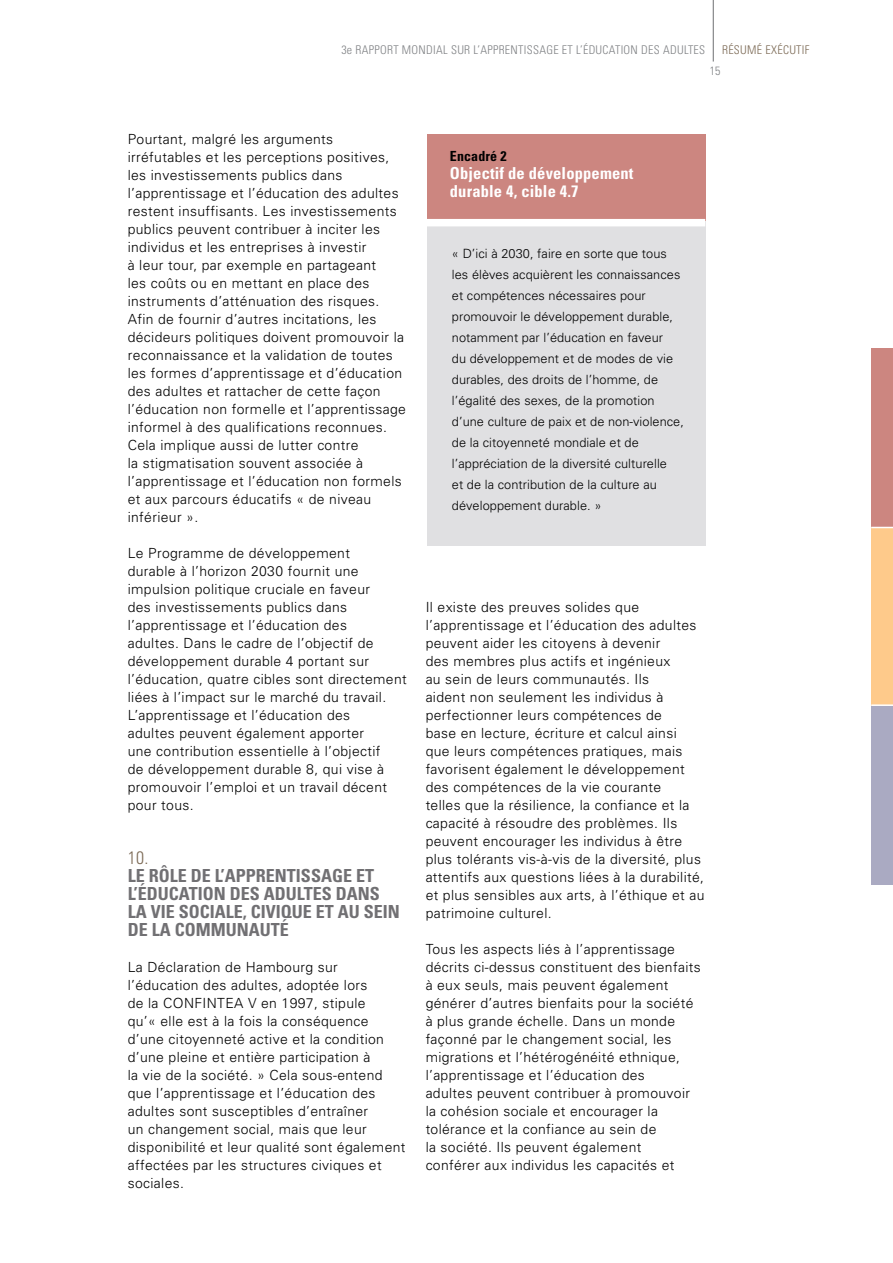
<style>
.page{position:relative;width:893px;height:1263px;background:#fff}
.page>*{position:absolute;margin:0;border:0;box-sizing:border-box;transform-origin:0 0}
.t1{font:700 condensed 18px/18px "Univers";color:#717073}
.t2{font:700 condensed 16.5px/18px "Univers";letter-spacing:.01em;color:#fff}
.t3{font:300 13.95px/18px "Univers";letter-spacing:.025em;color:#000}
.t4{font:700 condensed 13.95px "Univers";letter-spacing:.01em;color:#000}
.t5{font:300 12.75px/21px "Univers";letter-spacing:.005em;color:#000}
.t6{font:300 condensed 12px "Univers";letter-spacing:.025em;color:#808285}
.t7{font:300 condensed 12px "Univers";letter-spacing:.025em;color:#7c6a55}
.s1{font-weight:300;color:#7c6a55}
</style>
<div class="page">
<div style="left:871px;top:349px;width:22px;height:178px;background:#cc8680"></div>
<div style="left:871px;top:528px;width:22px;height:178px;background:#feca8b"></div>
<div style="left:871px;top:706px;width:22px;height:178px;background:#aaaac2"></div>
<hr style="left:871px;top:704px;width:22px;height:2px;background:#fff">
<div style="left:427px;top:200px;width:278px;height:345px;background:#e0e0e2"></div>
<div style="left:427px;top:134px;width:278px;height:86px;background:#cc8680"></div>
<div style="left:420px;top:219px;width:285px;height:7px;background:#fff"></div>
<hr style="left:713px;top:0;width:1px;height:62px;background:#6d6e71">
<p class="t6" style="left:341px;top:43px;width:365px">3e RAPPORT MONDIAL SUR L’APPRENTISSAGE ET L’ÉDUCATION DES ADULTES</p>
<p class="t7" style="left:722px;top:43px;width:89px">RÉSUMÉ EXÉCUTIF</p>
<p class="t6" style="left:710px;top:64px;width:12px">15</p>
<p class="t3" style="left:128px;top:130px;width:280px">Pourtant, malgré les arguments irréfutables et les perceptions positives, les investissements publics dans l’apprentissage et l’éducation des adultes restent insuffisants. Les investissements publics peuvent contribuer à inciter les individus et les entreprises à investir<br>à leur tour, par exemple en partageant<br>les coûts ou en mettant en place des instruments d’atténuation des risques.<br>Afin de fournir d’autres incitations, les décideurs politiques doivent promouvoir la reconnaissance et la validation de toutes les formes d’apprentissage et d’éducation des adultes et rattacher de cette façon l’éducation non formelle et l’apprentissage informel à des qualifications reconnues.<br>Cela implique aussi de lutter contre<br>la stigmatisation souvent associée à l’apprentissage et l’éducation non formels et aux parcours éducatifs « de niveau inférieur ».</p>
<p class="t3" style="left:128px;top:544px;width:280px">Le Programme de développement<br>durable à l’horizon 2030 fournit une impulsion politique cruciale en faveur<br>des investissements publics dans l’apprentissage et l’éducation des<br>adultes. Dans le cadre de l’objectif de développement durable 4 portant sur l’éducation, quatre cibles sont directement liées à l’impact sur le marché du travail.<br>L’apprentissage et l’éducation des<br>adultes peuvent également apporter<br>une contribution essentielle à l’objectif<br>de développement durable 8, qui vise à promouvoir l’emploi et un travail décent pour tous.</p>
<p class="t1" style="left:128px;top:848px;width:274px"><span class="s1">10.<br></span>LE RÔLE DE L’APPRENTISSAGE ET<br>L’ÉDUCATION DES ADULTES DANS<br>LA VIE SOCIALE, CIVIQUE ET AU SEIN<br>DE LA COMMUNAUTÉ</p>
<p class="t3" style="left:128px;top:958px;width:279px">La Déclaration de Hambourg sur l’éducation des adultes, adoptée lors<br>de la CONFINTEA V en 1997, stipule<br>qu’« elle est à la fois la conséquence d’une citoyenneté active et la condition d’une pleine et entière participation à<br>la vie de la société. » Cela sous-entend que l’apprentissage et l’éducation des adultes sont susceptibles d’entraîner<br>un changement social, mais que leur disponibilité et leur qualité sont également affectées par les structures civiques et sociales.</p>
<p class="t4" style="left:450px;top:147px;width:58px">Encadré 2</p>
<p class="t2" style="left:450px;top:164px;width:185px">Objectif de développement durable 4, cible 4.7</p>
<p class="t5" style="left:452px;top:243px;width:234px">« D’ici à 2030, faire en sorte que tous les élèves acquièrent les connaissances et compétences nécessaires pour promouvoir le développement durable, notamment par l’éducation en faveur<br>du développement et de modes de vie durables, des droits de l’homme, de l’égalité des sexes, de la promotion d’une culture de paix et de non-violence, de la citoyenneté mondiale et de l’appréciation de la diversité culturelle<br>et de la contribution de la culture au développement durable. »</p>
<p class="t3" style="left:426px;top:598px;width:280px">Il existe des preuves solides que l’apprentissage et l’éducation des adultes peuvent aider les citoyens à devenir<br>des membres plus actifs et ingénieux<br>au sein de leurs communautés. Ils<br>aident non seulement les individus à perfectionner leurs compétences de<br>base en lecture, écriture et calcul ainsi<br>que leurs compétences pratiques, mais favorisent également le développement des compétences de la vie courante<br>telles que la résilience, la confiance et la capacité à résoudre des problèmes. Ils peuvent encourager les individus à être plus tolérants vis-à-vis de la diversité, plus attentifs aux questions liées à la durabilité, et plus sensibles aux arts, à l’éthique et au patrimoine culturel.</p>
<p class="t3" style="left:426px;top:940px;width:277px">Tous les aspects liés à l’apprentissage décrits ci-dessus constituent des bienfaits à eux seuls, mais peuvent également générer d’autres bienfaits pour la société à plus grande échelle. Dans un monde façonné par le changement social, les migrations et l’hétérogénéité ethnique, l’apprentissage et l’éducation des<br>adultes peuvent contribuer à promouvoir la cohésion sociale et encourager la tolérance et la confiance au sein de<br>la société. Ils peuvent également<br>conférer aux individus les capacités et</p>
</div>
